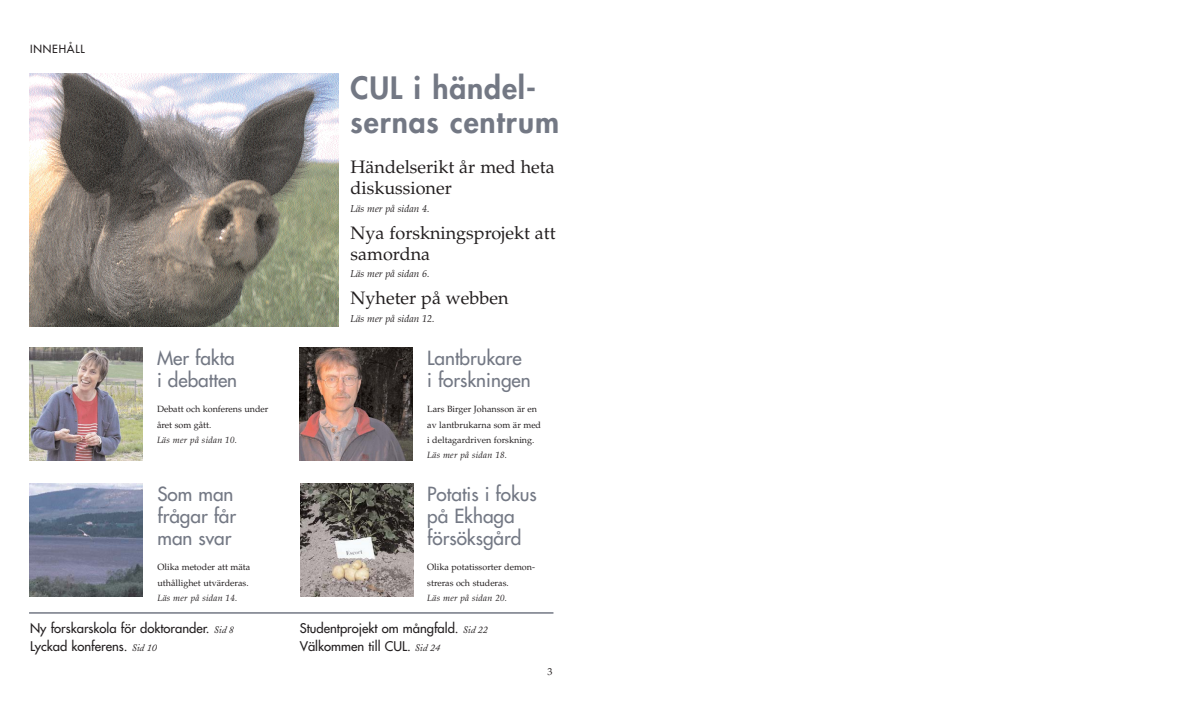
<style>
.page{position:relative;width:1190px;height:708px;background:#fff}
.page>*{position:absolute;margin:0;border:0;box-sizing:border-box;transform-origin:0 0}
.t1{font:800 30px/34px "Futura";letter-spacing:.03em;color:#737884}
.t2{font:19px/22px "Futura";color:#737884}
.t3{font:18px/21px "Palatino";color:#231f20}
.t4{font:13px/18.3px "Futura";color:#231f20}
.t5{font:11px "Futura";letter-spacing:.07em;color:#231f20}
.t6{font:italic 10px "Palatino";color:#231f20}
.t7{font:10px "Palatino";color:#231f20}
.t8{font:9px/15.5px "Palatino";color:#231f20}
.t9{font:italic 9px "Palatino";letter-spacing:.025em;color:#231f20}
.s1{font-family:"Adobe Caslon";font-style:italic;font-size:10px}
</style>
<div class="page">
<img style="left:29px;top:73px;width:309px;height:253px">
<img style="left:29px;top:347px;width:113px;height:114px">
<img style="left:299px;top:347px;width:114px;height:114px">
<img style="left:29px;top:483px;width:113px;height:114px">
<img style="left:300px;top:483px;width:114px;height:114px">
<hr style="left:29px;top:612px;width:524px;height:2px;background:#737884">
<p class="t5" style="left:30px;top:44px;width:56px">INNEHÅLL</p>
<h2 class="t2" style="left:157px;top:348px;width:82px">Mer fakta i debatten</h2>
<p class="t8" style="left:157px;top:402px;width:113px">Debatt och konferens under året som gått.</p>
<p class="t9" style="left:157px;top:436px;width:81px">Läs mer på sidan 10.</p>
<h2 class="t2" style="left:157px;top:484px;width:80px">Som man frågar får man svar</h2>
<p class="t8" style="left:157px;top:560px;width:94px">Olika metoder att mäta uthållighet utvärderas.</p>
<p class="t9" style="left:157px;top:594px;width:81px">Läs mer på sidan 14.</p>
<h1 class="t1" style="left:351px;top:73px;width:210px">CUL i händel&shy;sernas centrum</h1>
<h3 class="t3" style="left:351px;top:159px;width:206px">Händelserikt år med heta diskussioner</h3>
<p class="t6" style="left:351px;top:205px;width:81px">Läs mer på sidan 4.</p>
<h3 class="t3" style="left:351px;top:224px;width:207px">Nya forskningsprojekt att samordna</h3>
<p class="t6" style="left:351px;top:270px;width:81px">Läs mer på sidan 6.</p>
<h3 class="t3" style="left:351px;top:289px;width:159px">Nyheter på webben</h3>
<p class="t6" style="left:351px;top:314px;width:86px">Läs mer på sidan 12.</p>
<h2 class="t2" style="left:427px;top:348px;width:105px">Lantbrukare i forskningen</h2>
<p class="t8" style="left:427px;top:402px;width:115px">Lars Birger Johansson är en av lantbrukarna som är med i deltagardriven forskning.</p>
<p class="t9" style="left:427px;top:451px;width:81px">Läs mer på sidan 18.</p>
<h2 class="t2" style="left:427px;top:484px;width:111px">Potatis i fokus på Ekhaga försöksgård</h2>
<p class="t8" style="left:427px;top:560px;width:109px">Olika potatissorter demon&shy;streras och studeras.</p>
<p class="t9" style="left:427px;top:594px;width:81px">Läs mer på sidan 20.</p>
<h3 class="t4" style="left:30px;top:620px;width:205px">Ny forskarskola för doktorander. <span class="s1">Sid 8<br></span>Lyckad konferens. <span class="s1">Sid 10</span></h3>
<h3 class="t4" style="left:300px;top:620px;width:190px">Studentprojekt om mångfald. <span class="s1">Sid 22<br></span>Välkommen till CUL. <span class="s1">Sid 24</span></h3>
<p class="t7" style="left:547px;top:668px;width:6px">3</p>
</div>
